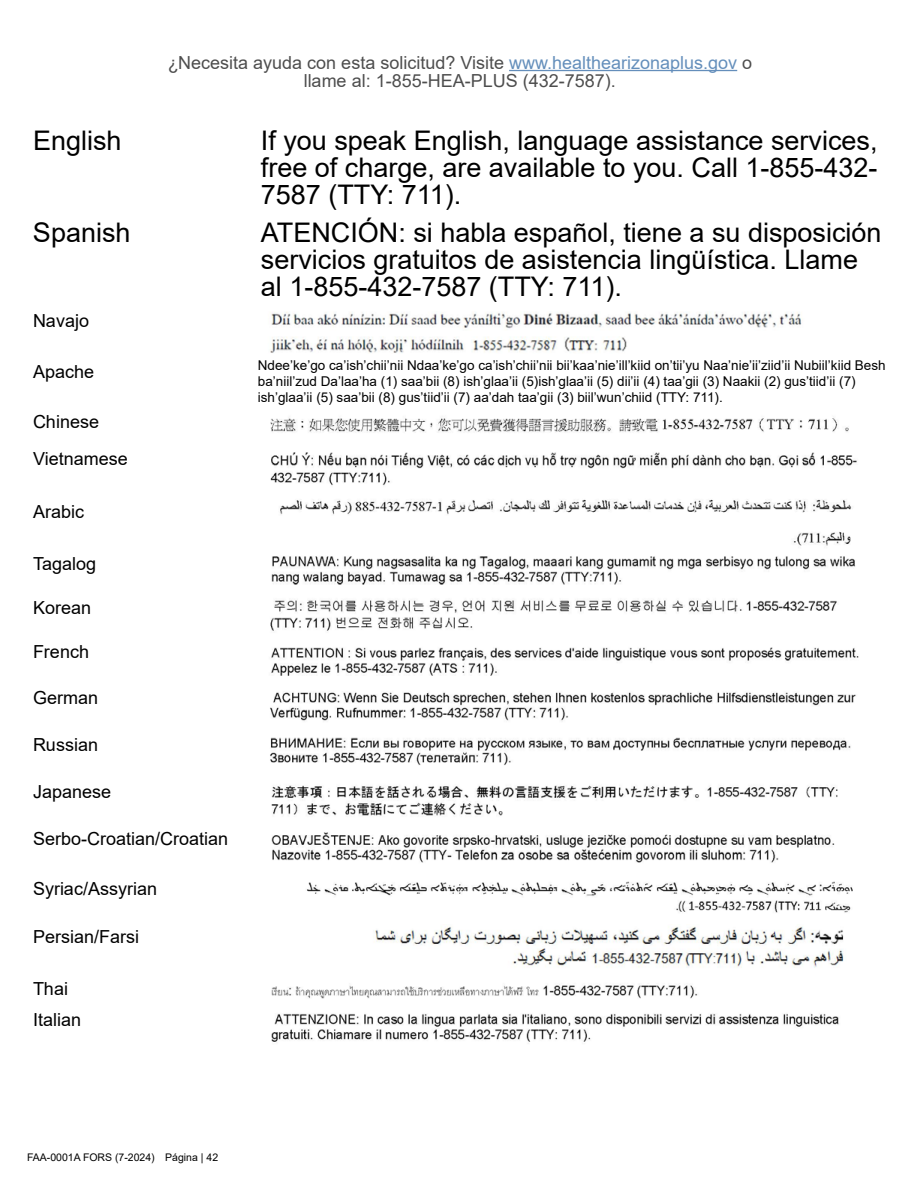
<style>
.page{position:relative;width:918px;height:1188px;background:#fff}
.page>*{position:absolute;margin:0;border:0;box-sizing:border-box;transform-origin:0 0}
.t1{font:27px/27px "Arial";color:#000;text-align:justify}
.t2{font:18px/18px "Arial";color:#000}
.t3{font:13.5px/16.2px "Arial";color:#000}
.t4{font:10.5px "Arial";color:#000}
.s1{color:#215e9e}
</style>
<div class="page">
<hr style="left:509px;top:70px;width:228px;height:1px;background:#215e9e">
<img style="left:270px;top:312px;width:532px;height:41px">
<img style="left:270px;top:418px;width:579px;height:15px">
<img style="left:270px;top:452px;width:587px;height:34px">
<img style="left:280px;top:499px;width:572px;height:47px">
<img style="left:271px;top:556px;width:585px;height:29px">
<img style="left:270px;top:600px;width:567px;height:31px">
<img style="left:271px;top:647px;width:588px;height:29px">
<img style="left:270px;top:692px;width:586px;height:29px">
<img style="left:270px;top:737px;width:581px;height:29px">
<img style="left:271px;top:785px;width:567px;height:31px">
<img style="left:271px;top:832px;width:564px;height:31px">
<img style="left:307px;top:881px;width:546px;height:32px">
<img style="left:375px;top:926px;width:469px;height:42px">
<img style="left:271px;top:984px;width:427px;height:15px">
<img style="left:271px;top:1013px;width:568px;height:29px">
<h2 class="t2" style="left:167px;top:53px;width:586px;text-align:center">¿Necesita ayuda con esta solicitud? Visite <span class="s1">www.healthearizonaplus.gov</span> o llame al: 1-855-HEA-PLUS (432-7587).</h2>
<h1 class="t1" style="left:33px;top:127px;width:90px">English</h1>
<h1 class="t1" style="left:261px;top:127px;width:618px">If you speak English, language assistance services, free of charge, are available to you. Call 1-855-432- 7587 (TTY: 711).</h1>
<h1 class="t1" style="left:33px;top:219px;width:99px">Spanish</h1>
<h1 class="t1" style="left:261px;top:219px;width:622px;text-align:left">ATENCIÓN: si habla español, tiene a su disposición servicios gratuitos de asistencia lingüística. Llame al 1-855-432-7587 (TTY: 711).</h1>
<h2 class="t2" style="left:33px;top:311px;width:58px">Navajo</h2>
<h2 class="t2" style="left:33px;top:362px;width:63px">Apache</h2>
<p class="t3" style="left:258px;top:357px;width:629px">Ndee’ke’go ca’ish’chii’nii Ndaa’ke’go ca’ish’chii’nii bii’kaa’nie’ill’kiid on’tii’yu Naa’nie’ii’ziid’ii Nubiil’kiid Besh ba’niil’zud Da’laa’ha (1) saa’bii (8) ish’glaa’ii (5)ish’glaa’ii (5) dii’ii (4) taa’gii (3) Naakii (2) gus’tiid’ii (7) ish’glaa’ii (5) saa’bii (8) gus’tiid’ii (7) aa’dah taa’gii (3) biil’wun’chiid (TTY: 711).</p>
<h2 class="t2" style="left:33px;top:403px;width:96px;line-height:36.8px">Chinese<br>Vietnamese</h2>
<h2 class="t2" style="left:33px;top:502px;width:53px">Arabic</h2>
<h2 class="t2" style="left:33px;top:555px;width:65px">Tagalog</h2>
<h2 class="t2" style="left:33px;top:598px;width:60px">Korean</h2>
<h2 class="t2" style="left:33px;top:642px;width:58px">French</h2>
<h2 class="t2" style="left:33px;top:689px;width:67px">German</h2>
<h2 class="t2" style="left:33px;top:736px;width:67px">Russian</h2>
<h2 class="t2" style="left:33px;top:782px;width:80px">Japanese</h2>
<h2 class="t2" style="left:33px;top:830px;width:197px">Serbo-Croatian/Croatian</h2>
<h2 class="t2" style="left:33px;top:880px;width:126px">Syriac/Assyrian</h2>
<h2 class="t2" style="left:33px;top:928px;width:108px">Persian/Farsi</h2>
<h2 class="t2" style="left:33px;top:973px;width:50px;line-height:31px">Thai<br>Italian</h2>
<p class="t4" style="left:27px;top:1150px;width:193px">FAA-0001A FORS (7-2024) Página | 42</p>
</div>
